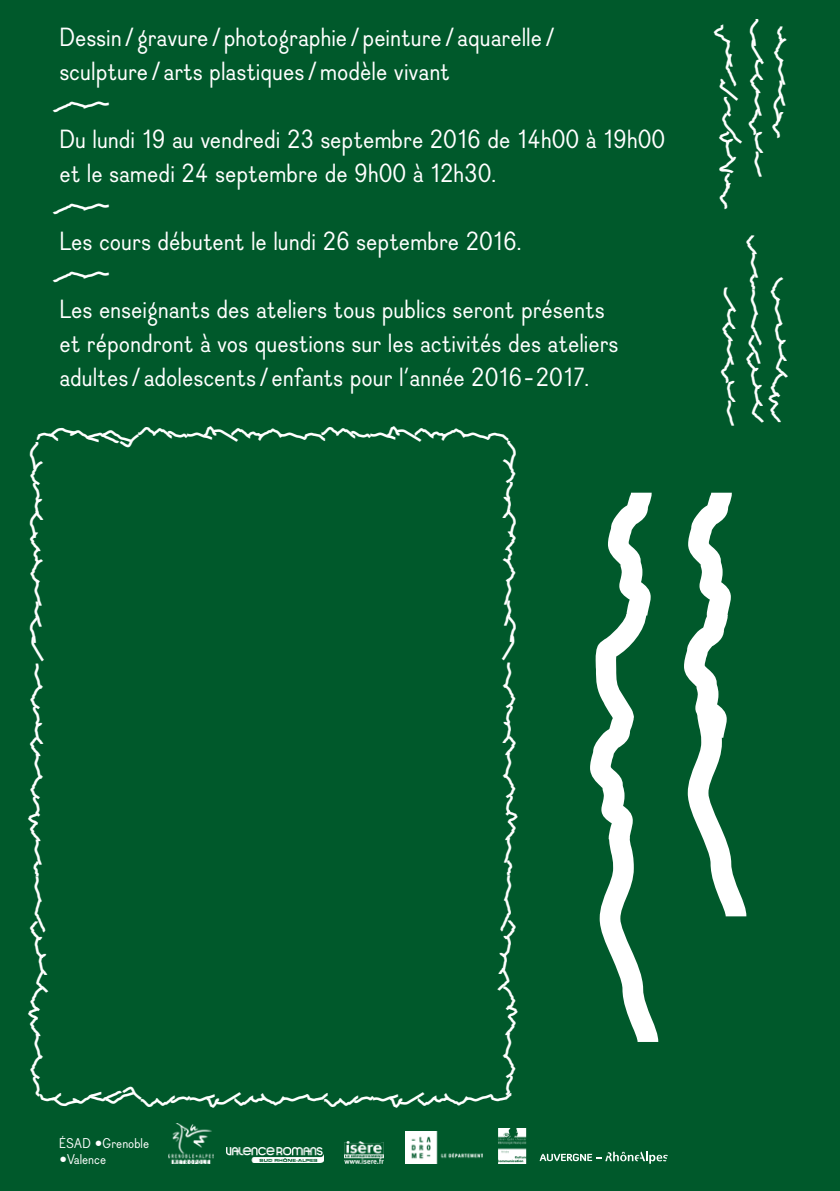
<style>
.page{position:relative;width:840px;height:1191px;background:#fff}
.page>*{position:absolute;margin:0;border:0;box-sizing:border-box;transform-origin:0 0}
.t1{font:344px "Dauphine Dings";color:#fff}
.t2{font:42px "Dauphine Dings";color:#fff}
.t3{font:26px/34px "Dauphine";color:#fff}
.t4{font:14px "Dauphine";color:#fff}
</style>
<div class="page">
<div style="left:0;top:0;width:839px;height:1191px;background:#00592b"></div>
<img style="left:226px;top:1148px;width:97px;height:15px">
<img style="left:168px;top:1123px;width:45px;height:40px">
<img style="left:344px;top:1141px;width:39px;height:22px">
<img style="left:498px;top:1128px;width:28px;height:35px">
<img style="left:405px;top:1131px;width:77px;height:32px">
<svg style="left:539px;top:1151px;width:128px;height:12px"></svg>
<p class="t3" style="left:59px;top:22px;width:496px">Dessin / gravure / photographie / peinture / aquarelle / sculpture / arts plastiques / modèle vivant</p>
<h2 class="t2" style="left:59px;top:80px;width:50px">b d</h2>
<p class="t3" style="left:59px;top:124px;width:607px">Du lundi 19 au vendredi 23 septembre 2016 de 14h00 à 19h00 et le samedi 24 septembre de 9h00 à 12h30.</p>
<h2 class="t2" style="left:59px;top:182px;width:50px">b d</h2>
<p class="t3" style="left:59px;top:226px;width:463px">Les cours débutent le lundi 26 septembre 2016.</p>
<h2 class="t2" style="left:59px;top:250px;width:50px">b d</h2>
<p class="t3" style="left:59px;top:294px;width:560px">Les enseignants des ateliers tous publics seront présents et répondront à vos questions sur les activités des ateliers adultes / adolescents / enfants pour l’année 2016 - 2017.</p>
<h2 class="t2" style="left:703px;top:207px;width:185px;rotate:-90deg">àefklqhubdc</h2>
<h2 class="t2" style="left:732px;top:172px;width:158px;rotate:-90deg">d k à d jkpâ</h2>
<h2 class="t2" style="left:755px;top:136px;width:112px;rotate:-90deg">àâd dáe</h2>
<h2 class="t2" style="left:704px;top:421px;width:137px;rotate:-90deg">d k à d jkp</h2>
<h2 class="t2" style="left:728px;top:421px;width:195px;rotate:-90deg">nkk jabded j</h2>
<h2 class="t2" style="left:752px;top:415px;width:140px;rotate:-90deg">jlá nkk dá</h2>
<h2 class="t2" style="left:13px;top:1095px;width:657px;rotate:-90deg">há d jlá nkk jbded jlhá d jkhá d pâd dáe jâkháâ</h2>
<h2 class="t2" style="left:509px;top:1123px;width:468px;rotate:-180deg">k dáe jp ld h jçk dáe jp ld h jç8a ab âk</h2>
<p class="t4" style="left:59px;top:1135px;width:91px">ÉSAD •Grenoble</p>
<p class="t4" style="left:59px;top:1151px;width:48px">•Valence</p>
<h1 class="t1" style="left:417px;top:1003px;width:527px;rotate:-90deg">deie</h1>
<h1 class="t1" style="left:510px;top:878px;width:401px;rotate:-90deg">dee</h1>
</div>
